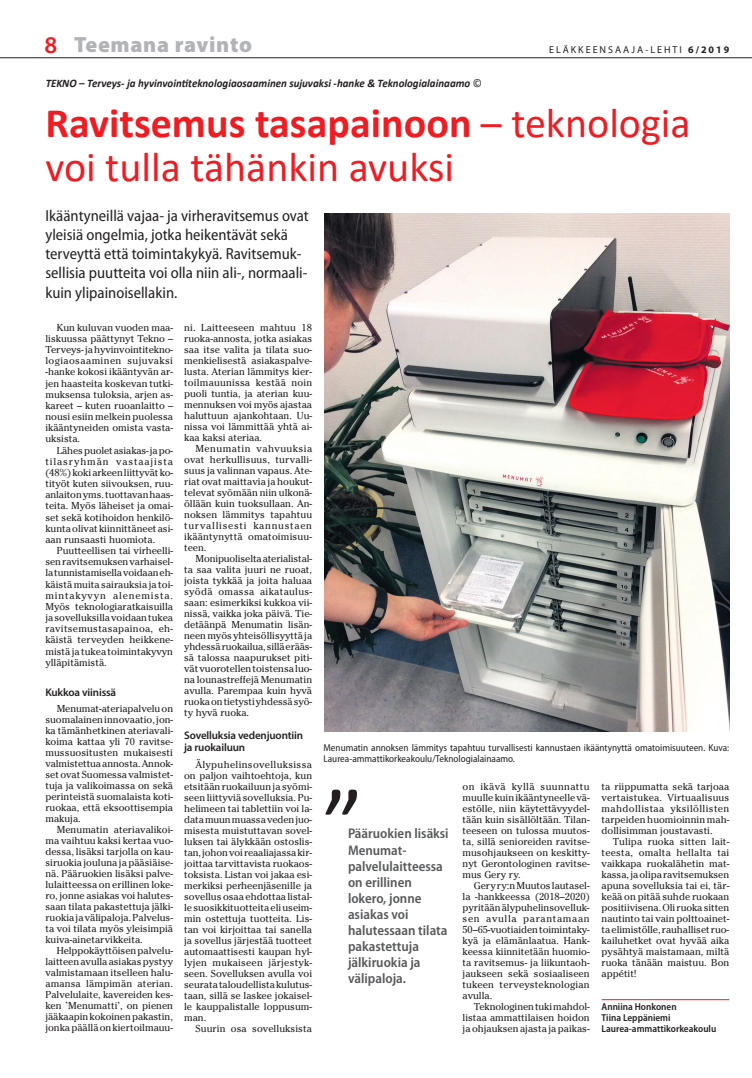
<style>
.page{position:relative;width:752px;height:1078px;background:#fff}
.page>*{position:absolute;margin:0;border:0;box-sizing:border-box;transform-origin:0 0}
.t1{font:100px "Calibri";color:#231f20;scale:.95 1}
.t2{font:42px/44px "Calibri";color:#ee1d23}
.t3{font:900 22px "Myriad Pro";letter-spacing:.03em;color:#b2b3b7}
.t4{font:semi-condensed 16px/19.2px "Myriad Pro";color:#231f20}
.t5{font:600 semi-condensed 14px/16px "Myriad Pro";color:#57585a}
.t6{font:italic 700 11.5px "Calibri";color:#231f20;scale:.95 1}
.t7{font:600 11px/12px "Myriad Pro";letter-spacing:-.015em;color:#231f20}
.t8{font:10px/11px "Cheltenham Std";color:#231f20;text-align:justify}
.t9{font:semi-condensed 10px/11px "Myriad Pro";color:#231f20}
.t10{font:600 semi-condensed 10px/11px "Myriad Pro";color:#231f20}
.t11{font:10px "Myriad Pro";letter-spacing:.2em;color:#231f20}
.s1{font-weight:600;font-size:24px;color:#ee1d23}
.s2{font-weight:700}
.s3{font-weight:400;font-style:normal}
</style>
<div class="page">
<hr style="left:0;top:57px;width:751px;height:1px;background:#231f20">
<hr style="left:601px;top:998px;width:128px;height:1px;background:#ee1d23">
<img style="left:324px;top:214px;width:405px;height:517px">
<h3 class="t3" style="left:45px;top:30px;width:209px"><span class="s1">8</span> Teemana ravinto</h3>
<p class="t11" style="left:549px;top:43px;width:181px">ELÄKKEENSAAJA-LEHTI <span class="s2">6/2019</span></p>
<p class="t6" style="left:46px;top:75px;width:460px">TEKNO – Terveys- ja hyvinvointiteknologiaosaaminen sujuvaksi -hanke &amp; Teknologialainaamo <span class="s3">©</span></p>
<h2 class="t2" style="left:45px;top:100px;width:646px"><span class="s2">Ravitsemus tasapainoon</span> – teknologia voi tulla tähänkin avuksi</h2>
<h3 class="t4" style="left:45px;top:206px;width:265px">Ikääntyneillä vajaa- ja virheravitsemus ovat yleisiä ongelmia, jotka heikentävät sekä terveyttä että toimintakykyä. Ravitsemuk&shy;sellisia puutteita voi olla niin ali-, normaali&shy;kuin ylipainoisellakin.</h3>
<p class="t8" style="left:184px;top:322px;width:129px">ni. Laitteeseen mahtuu 18 ruoka-annosta, jotka asiakas saa itse valita ja tilata suo&shy;menkielisestä asiakaspalve&shy;lusta. Aterian lämmitys kier&shy;toilmauunissa kestää noin puoli tuntia, ja aterian kuu&shy;mennuksen voi myös ajastaa haluttuun ajankohtaan. Uu&shy;nissa voi lämmittää yhtä ai&shy;kaa kaksi ateriaa.</p>
<p class="t8" style="left:184px;top:443px;width:129px;text-indent:11px">Menumatin vahvuuksia ovat herkullisuus, turvalli&shy;suus ja valinnan vapaus. Ate&shy;riat ovat maittavia ja houkut&shy;televat syömään niin ulkonä&shy;öllään kuin tuoksullaan. An&shy;noksen lämmitys tapahtuu turvallisesti kannustaen ikääntynyttä omatoimisuu&shy;teen.</p>
<p class="t8" style="left:184px;top:553px;width:129px;text-indent:11px">Monipuoliselta aterialistal&shy;ta saa valita juuri ne ruoat, joista tykkää ja joita haluaa syödä omassa aikataulus&shy;saan: esimerkiksi kukkoa vii&shy;nissä, vaikka joka päivä. Tie&shy;detäänpä Menumatin lisän&shy;neen myös yhteisöllisyyttä ja yhdessä ruokailua, sillä erääs&shy;sä talossa naapurukset piti&shy;vät vuorotellen toistensa luo&shy;na lounastreffejä Menumatin avulla. Parempaa kuin hyvä ruoka on tietysti yhdessä syö&shy;ty hyvä ruoka.</p>
<p class="t7" style="left:184px;top:729px;width:120px">Sovelluksia vedenjuontiin ja ruokailuun</p>
<p class="t8" style="left:184px;top:759px;width:129px;text-indent:11px">Älypuhelinsovelluksissa on paljon vaihtoehtoja, kun etsitään ruokailuun ja syömi&shy;seen liittyviä sovelluksia. Pu&shy;helimeen tai tablettiin voi la&shy;data muun muassa veden juo&shy;misesta muistuttavan sovel&shy;luksen tai älykkään ostoslis&shy;tan, johon voi reaaliajassa kir&shy;joittaa tarvittavista ruokaos&shy;toksista. Listan voi jakaa esi&shy;merkiksi perheenjäsenille ja sovellus osaa ehdottaa listal&shy;le suosikkituotteita eli useim&shy;min ostettuja tuotteita. Lis&shy;tan voi kirjoittaa tai sanella ja sovellus järjestää tuotteet automaattisesti kaupan hyl&shy;lyjen mukaiseen järjestyk&shy;seen. Sovelluksen avulla voi seurata taloudellista kulutus&shy;taan, sillä se laskee jokaisel&shy;le kauppalistalle loppusum&shy;man.</p>
<p class="t8" style="left:195px;top:1023px;width:118px">Suurin osa sovelluksista</p>
<p class="t8" style="left:45px;top:322px;width:129px;text-indent:11px">Kun kuluvan vuoden maa&shy;liskuussa päättynyt Tekno – Terveys- ja hyvinvointitekno&shy;logiaosaaminen sujuvaksi -hanke kokosi ikääntyvän ar&shy;jen haasteita koskevan tutki&shy;muksensa tuloksia, arjen as&shy;kareet – kuten ruoanlaitto – nousi esiin melkein puolessa ikääntyneiden omista vasta&shy;uksista.</p>
<p class="t8" style="left:45px;top:444px;width:129px;text-indent:11px">Lähes puolet asiakas- ja po&shy;tilasryhmän vastaajista (48%) koki arkeen liittyvät ko&shy;tityöt kuten siivouksen, ruu&shy;anlaiton yms. tuottavan haas&shy;teita. Myös läheiset ja omai&shy;set sekä kotihoidon henkilö&shy;kunta olivat kiinnittäneet asi&shy;aan runsaasti huomiota.</p>
<p class="t8" style="left:45px;top:545px;width:129px;text-indent:11px">Puutteellisen tai virheelli&shy;sen ravitsemuksen varhaisel&shy;la tunnistamisella voidaan eh&shy;käistä muita sairauksia ja toi&shy;mintakyvyn alenemista.<br>Myös teknologiaratkaisuilla ja sovelluksilla voidaan tukea ravitsemustasapainoa, eh&shy;käistä terveyden heikkene&shy;mistä ja tukea toimintakyvyn ylläpitämistä.</p>
<p class="t7" style="left:45px;top:685px;width:72px">Kukkoa viinissä</p>
<p class="t8" style="left:45px;top:703px;width:129px;text-indent:11px">Menumat-ateriapalvelu on suomalainen innovaatio, jon&shy;ka tämänhetkinen ateriavali&shy;koima kattaa yli 70 ravitse&shy;mussuositusten mukaisesti valmistettua annosta. Annok&shy;set ovat Suomessa valmistet&shy;tuja ja valikoimassa on sekä perinteistä suomalaista koti&shy;ruokaa, että eksoottisempia makuja.</p>
<p class="t8" style="left:45px;top:824px;width:129px;text-indent:11px">Menumatin ateriavalikoi&shy;ma vaihtuu kaksi kertaa vuo&shy;dessa, lisäksi tarjolla on kau&shy;siruokia jouluna ja pääsiäise&shy;nä. Pääruokien lisäksi palve&shy;lulaitteessa on erillinen loke&shy;ro, jonne asiakas voi halutes&shy;saan tilata pakastettuja jälki&shy;ruokia ja välipaloja. Palvelus&shy;ta voi tilata myös yleisimpiä kuiva-ainetarvikkeita.</p>
<p class="t8" style="left:45px;top:945px;width:129px;text-indent:11px">Helppokäyttöisen palvelu&shy;laitteen avulla asiakas pystyy valmistamaan itselleen halu&shy;amansa lämpimän aterian.<br>Palvelulaite, kavereiden kes&shy;ken ’Menumatti’, on pienen jääkaapin kokoinen pakastin, jonka päällä on kiertoilmauu-</p>
<p class="t9" style="left:323px;top:742px;width:407px">Menumatin annoksen lämmitys tapahtuu turvallisesti kannustaen ikääntynyttä omatoimisuuteen. Kuva:<br>Laurea-ammattikorkeakoulu/Teknologialainaamo.</p>
<h1 class="t1" style="left:323px;top:755px;width:43px">”</h1>
<h3 class="t5" style="left:348px;top:825px;width:102px">Pääruokien lisäksi<br>Menumat&shy;palvelulaitteessa on erillinen lokero, jonne asiakas voi halutessaan tilata pakastettuja jälkiruokia ja välipaloja.</h3>
<p class="t8" style="left:462px;top:781px;width:129px">on ikävä kyllä suunnattu muulle kuin ikääntyneelle vä&shy;estölle, niin käytettävyydel&shy;tään kuin sisällöltään. Tilan&shy;teeseen on tulossa muutos&shy;ta, sillä senioreiden ravitse&shy;musohjaukseen on keskitty&shy;nyt Gerontologinen ravitse&shy;mus Gery ry.</p>
<p class="t8" style="left:462px;top:880px;width:129px;text-indent:11px">Gery ry:n Muutos lautasel&shy;la -hankkeessa (2018–2020) pyritään älypuhelinsovelluk&shy;sen avulla parantamaan 50–65-vuotiaiden toimintaky&shy;kyä ja elämänlaatua. Hank&shy;keessa kiinnitetään huomio&shy;ta ravitsemus- ja liikuntaoh&shy;jaukseen sekä sosiaaliseen tukeen terveysteknologian avulla.</p>
<p class="t8" style="left:462px;top:1001px;width:129px;text-indent:11px">Teknologinen tuki mahdol&shy;listaa ammattilaisen hoidon ja ohjauksen ajasta ja paikas-</p>
<p class="t8" style="left:601px;top:780px;width:129px">ta riippumatta sekä tarjoaa vertaistukea. Virtuaalisuus mahdollistaa yksilöllisten tarpeiden huomioinnin mah&shy;dollisimman joustavasti.</p>
<p class="t8" style="left:601px;top:835px;width:129px;text-indent:11px">Tulipa ruoka sitten lait&shy;teesta, omalta hellalta tai vaikkapa ruokalähetin mat&shy;kassa, ja olipa ravitsemuksen apuna sovelluksia tai ei, tär&shy;keää on pitää suhde ruokaan positiivisena. Oli ruoka sitten nautinto tai vain polttoainet&shy;ta elimistölle, rauhalliset ruo&shy;kailuhetket ovat hyvää aika pysähtyä maistamaan, miltä ruoka tänään maistuu. Bon appétit!</p>
<p class="t10" style="left:601px;top:1001px;width:116px">Anniina Honkonen<br>Tiina Leppäniemi<br>Laurea-ammattikorkeakoulu</p>
</div>
